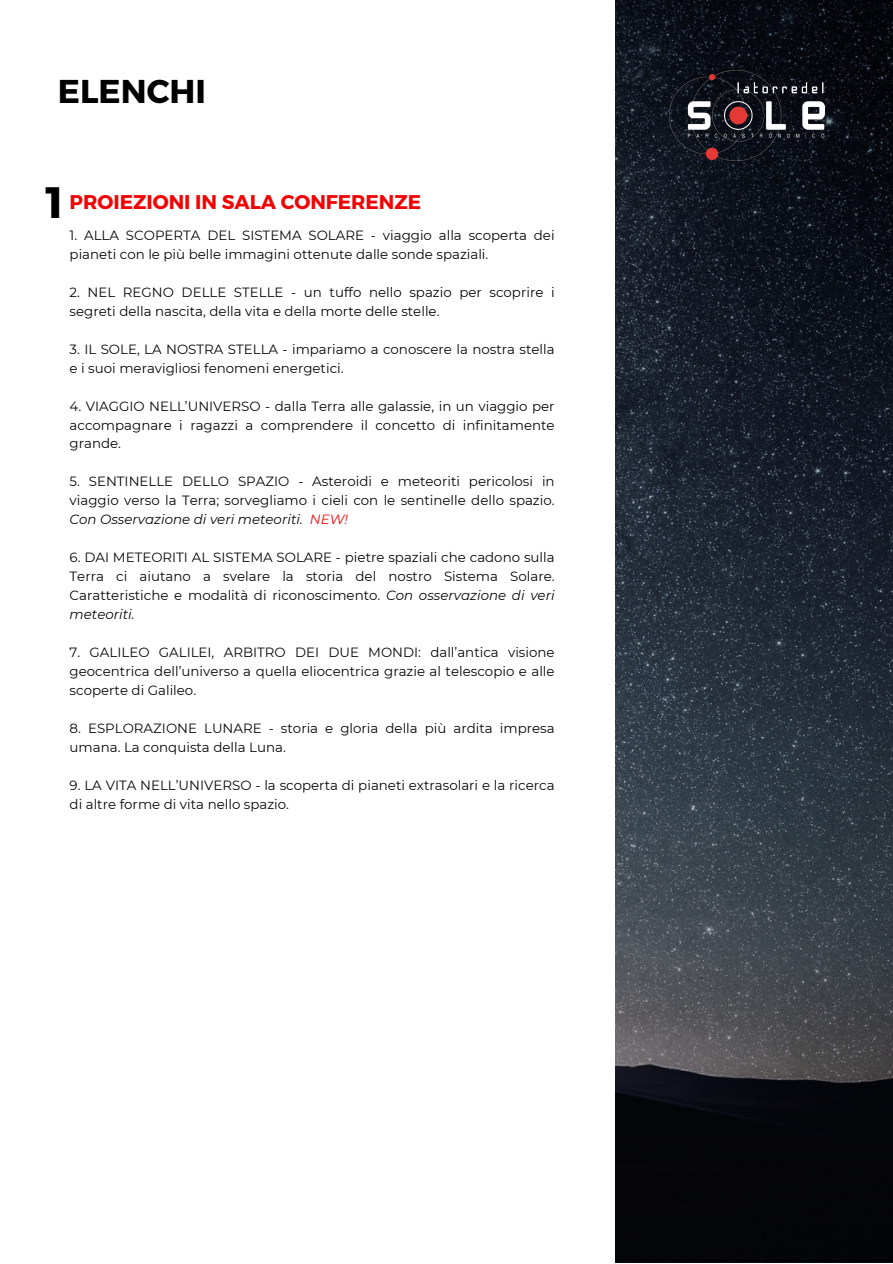
<style>
.page{position:relative;width:893px;height:1264px;background:#fff}
.page>*{position:absolute;margin:0;border:0;box-sizing:border-box;transform-origin:0 0}
.t1{font:700 43.95px "Montserrat";color:#000}
.t2{font:700 33px "Montserrat";color:#000}
.t3{font:700 19.8px "Montserrat";color:#f10404}
.t4{font:13.35px/18.9px "Montserrat";color:#000}
.s1{font-style:italic}
.s2{font-style:italic;color:#f10404}
</style>
<div class="page">
<img style="left:616px;top:0;width:276px;height:1262px">
<img style="left:670px;top:70px;width:154px;height:90px">
<p class="t2" style="left:58px;top:70px;width:150px">ELENCHI</p>
<p class="t1" style="left:45px;top:174px;width:20px">1</p>
<p class="t3" style="left:70px;top:189px;width:353px">PROIEZIONI IN SALA CONFERENZE</p>
<p class="t4" style="left:70px;top:226px;width:486px">1. ALLA SCOPERTA DEL SISTEMA SOLARE - viaggio alla scoperta dei pianeti con le più belle immagini ottenute dalle sonde spaziali.</p>
<p class="t4" style="left:70px;top:282px;width:486px">2. NEL REGNO DELLE STELLE - un tuffo nello spazio per scoprire i segreti della nascita, della vita e della morte delle stelle.</p>
<p class="t4" style="left:70px;top:339px;width:486px">3. IL SOLE, LA NOSTRA STELLA - impariamo a conoscere la nostra stella e i suoi meravigliosi fenomeni energetici.</p>
<p class="t4" style="left:70px;top:396px;width:486px;text-align:justify">4. VIAGGIO NELL’UNIVERSO - dalla Terra alle galassie, in un viaggio per accompagnare i ragazzi a comprendere il concetto di infinitamente grande.</p>
<p class="t4" style="left:70px;top:472px;width:486px;text-align:justify">5. SENTINELLE DELLO SPAZIO - Asteroidi e meteoriti pericolosi in viaggio verso la Terra; sorvegliamo i cieli con le sentinelle dello spazio.<br><span class="s1">Con Osservazione di veri meteoriti.</span> <span class="s2">NEW!</span></p>
<p class="t4" style="left:70px;top:548px;width:486px;text-align:justify">6. DAI METEORITI AL SISTEMA SOLARE - pietre spaziali che cadono sulla Terra ci aiutano a svelare la storia del nostro Sistema Solare.<br>Caratteristiche e modalità di riconoscimento. <span class="s1">Con osservazione di veri meteoriti.</span></p>
<p class="t4" style="left:70px;top:643px;width:486px;text-align:justify">7. GALILEO GALILEI, ARBITRO DEI DUE MONDI: dall’antica visione geocentrica dell’universo a quella eliocentrica grazie al telescopio e alle scoperte di Galileo.</p>
<p class="t4" style="left:70px;top:718px;width:486px">8. ESPLORAZIONE LUNARE - storia e gloria della più ardita impresa umana. La conquista della Luna.</p>
<p class="t4" style="left:70px;top:775px;width:486px">9. LA VITA NELL’UNIVERSO - la scoperta di pianeti extrasolari e la ricerca di altre forme di vita nello spazio.</p>
</div>
